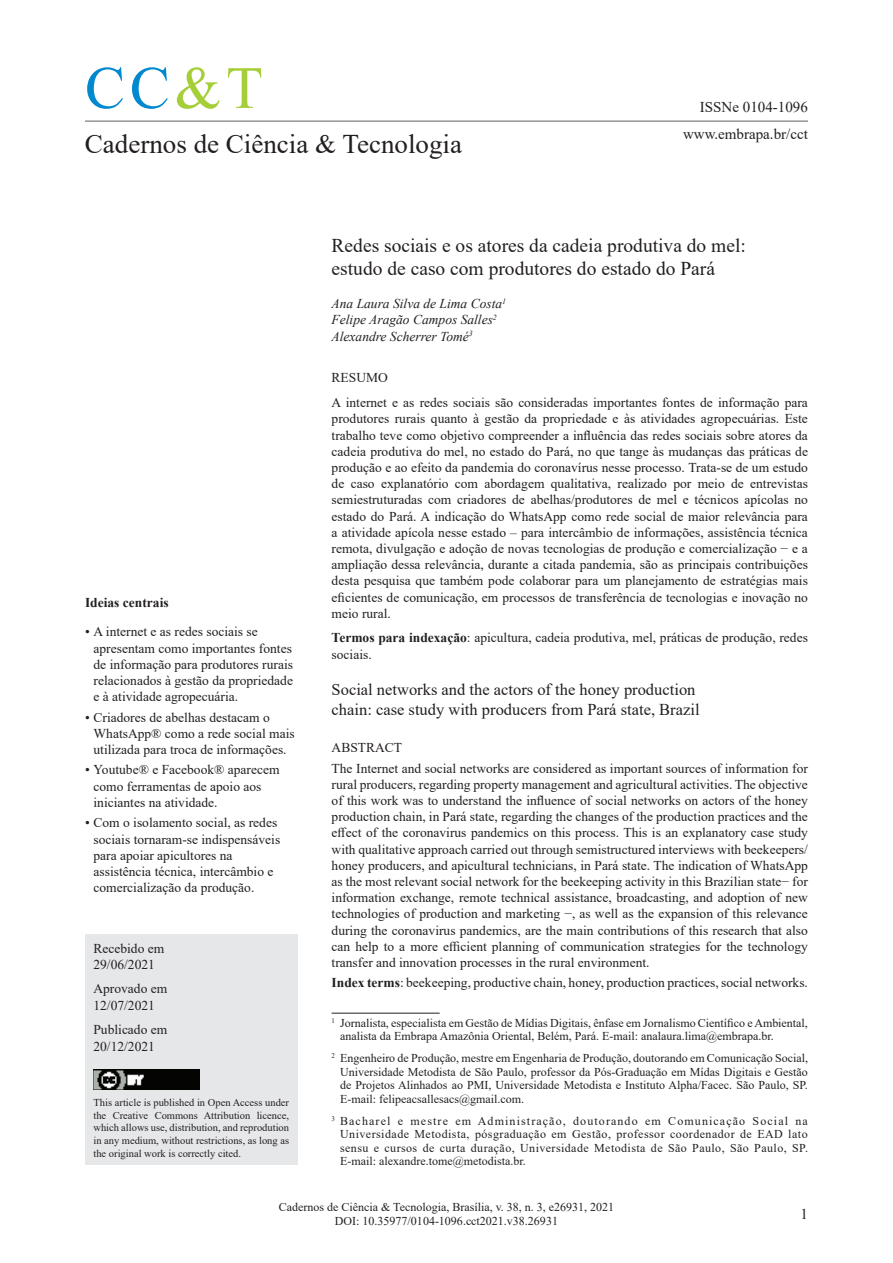
<style>
.page{position:relative;width:893px;height:1263px;background:#fff}
.page>*{position:absolute;margin:0;border:0;box-sizing:border-box;transform-origin:0 0}
.t1{font:60px "Times New Roman";color:#0089cf}
.t2{font:27px "Times New Roman";color:#231f20}
.t3{font:19.5px/23.4px "Times New Roman";color:#231f20}
.t4{font:16.5px/19.5px "Times New Roman";color:#231f20}
.t5{font:15px/26.5px "Times New Roman";color:#231f20;text-align:right}
.t6{font:13.5px/16.2px "Times New Roman";color:#231f20}
.t7{font:italic 13.5px/16.2px "Times New Roman";color:#231f20}
.t8{font:700 13.5px "Times New Roman";color:#231f20}
.t9{font:12px/13.5px "Times New Roman";color:#231f20;text-align:justify}
.t10{font:10.5px/12.6px "Times New Roman";color:#231f20;text-align:justify}
.s1{color:#a6ce39}
.s2{font-weight:700}
</style>
<div class="page">
<hr style="left:85px;top:120px;width:723px;height:2px;background:#939598">
<div style="left:85px;top:935px;width:213px;height:230px;background:#e6e7e9"></div>
<img style="left:93px;top:1069px;width:107px;height:20px">
<hr style="left:332px;top:1013px;width:108px;height:1px;background:#231f20">
<h1 class="t1" style="left:85px;top:46px;width:179px">CC<span class="s1">&amp;T</span></h1>
<h2 class="t2" style="left:85px;top:125px;width:379px">Cadernos de Ciência &amp; Tecnologia</h2>
<p class="t5" style="left:683px;top:94px;width:126px">ISSNe 0104-1096 www.embrapa.br/cct</p>
<p class="t8" style="left:85px;top:593px;width:85px">Ideias centrais</p>
<p class="t6" style="left:94px;top:623px;width:201px;text-indent:-9px">• A internet e as redes sociais se apresentam como importantes fontes de informação para produtores rurais relacionados à gestão da propriedade e à atividade agropecuária.</p>
<p class="t6" style="left:94px;top:708px;width:203px;text-indent:-9px">• Criadores de abelhas destacam o<br>WhatsApp® como a rede social mais utilizada para troca de informações.</p>
<p class="t6" style="left:94px;top:761px;width:187px;text-indent:-9px">• Youtube® e Facebook® aparecem como ferramentas de apoio aos iniciantes na atividade.</p>
<p class="t6" style="left:94px;top:814px;width:188px;text-indent:-9px">• Com o isolamento social, as redes sociais tornaram-se indispensáveis para apoiar apicultores na assistência técnica, intercâmbio e comercialização da produção.</p>
<p class="t6" style="left:93px;top:939px;width:72px">Recebido em<br>29/06/2021</p>
<p class="t6" style="left:93px;top:980px;width:75px">Aprovado em<br>12/07/2021</p>
<p class="t6" style="left:93px;top:1021px;width:75px">Publicado em<br>20/12/2021</p>
<p class="t10" style="left:93px;top:1096px;width:197px">This article is published in Open Access under the Creative Commons Attribution licence, which allows use, distribution, and reprodution in any medium, without restrictions, as long as the original work is correctly cited.</p>
<h3 class="t3" style="left:332px;top:233px;width:416px">Redes sociais e os atores da cadeia produtiva do mel: estudo de caso com produtores do estado do Pará</h3>
<p class="t7" style="left:332px;top:295px;width:176px">Ana Laura Silva de Lima Costa<sup>1<br></sup>Felipe Aragão Campos Salles<sup>2<br></sup>Alexandre Scherrer Tomé<sup>3</sup></p>
<p class="t6" style="left:332px;top:365px;width:478px;line-height:24.8px">RESUMO<br>A internet e as redes sociais são consideradas importantes fontes de informação para</p>
<p class="t6" style="left:332px;top:410px;width:478px;text-align:justify">produtores rurais quanto à gestão da propriedade e às atividades agropecuárias. Este trabalho teve como objetivo compreender a influência das redes sociais sobre atores da cadeia produtiva do mel, no estado do Pará, no que tange às mudanças das práticas de produção e ao efeito da pandemia do coronavírus nesse processo. Trata-se de um estudo de caso explanatório com abordagem qualitativa, realizado por meio de entrevistas semiestruturadas com criadores de abelhas/produtores de mel e técnicos apícolas no estado do Pará. A indicação do WhatsApp como rede social de maior relevância para a atividade apícola nesse estado – para intercâmbio de informações, assistência técnica remota, divulgação e adoção de novas tecnologias de produção e comercialização − e a ampliação dessa relevância, durante a citada pandemia, são as principais contribuições desta pesquisa que também pode colaborar para um planejamento de estratégias mais eficientes de comunicação, em processos de transferência de tecnologias e inovação no meio rural.</p>
<p class="t6" style="left:332px;top:629px;width:478px"><span class="s2">Termos para indexação</span>: apicultura, cadeia produtiva, mel, práticas de produção, redes sociais.</p>
<p class="t4" style="left:332px;top:679px;width:369px">Social networks and the actors of the honey production chain: case study with producers from Pará state, Brazil</p>
<p class="t6" style="left:332px;top:737px;width:478px;line-height:20.4px">ABSTRACT<br>The Internet and social networks are considered as important sources of information for</p>
<p class="t6" style="left:332px;top:776px;width:478px;text-align:justify">rural producers, regarding property management and agricultural activities. The objective of this work was to understand the influence of social networks on actors of the honey production chain, in Pará state, regarding the changes of the production practices and the effect of the coronavirus pandemics on this process. This is an explanatory case study with qualitative approach carried out through semistructured interviews with beekeepers/ honey producers, and apicultural technicians, in Pará state. The indication of WhatsApp as the most relevant social network for the beekeeping activity in this Brazilian state− for information exchange, remote technical assistance, broadcasting, and adoption of new technologies of production and marketing −, as well as the expansion of this relevance during the coronavirus pandemics, are the main contributions of this research that also can help to a more efficient planning of communication strategies for the technology transfer and innovation processes in the rural environment.</p>
<p class="t6" style="left:332px;top:974px;width:478px"><span class="s2">Index terms</span>: beekeeping, productive chain, honey, production practices, social networks.</p>
<p class="t9" style="left:340px;top:1015px;width:469px;text-indent:-9px"><sup>1</sup> Jornalista, especialista em Gestão de Mídias Digitais, ênfase em Jornalismo Científico eAmbiental, analista da Embrapa Amazônia Oriental, Belém, Pará. E-mail: analaura.lima@embrapa.br.</p>
<p class="t9" style="left:340px;top:1051px;width:469px;text-indent:-9px"><sup>2</sup> Engenheiro de Produção, mestre em Engenharia de Produção, doutorando em Comunicação Social, Universidade Metodista de São Paulo, professor da Pós-Graduação em Mídas Digitais e Gestão de Projetos Alinhados ao PMI, Universidade Metodista e Instituto Alpha/Facec. São Paulo, SP.<br>E-mail: felipeacsallesacs@gmail.com.</p>
<p class="t9" style="left:340px;top:1113px;width:469px;text-indent:-9px"><sup>3</sup> Bacharel e mestre em Administração, doutorando em Comunicação Social na Universidade Metodista, pósgraduação em Gestão, professor coordenador de EAD lato sensu e cursos de curta duração, Universidade Metodista de São Paulo, São Paulo, SP.<br>E-mail: alexandre.tome@metodista.br.</p>
<p class="t9" style="left:279px;top:1199px;width:337px;line-height:14.4px;text-align:center">Cadernos de Ciência &amp; Tecnologia, Brasília, v. 38, n. 3, e26931, 2021<br>DOI: 10.35977/0104-1096.cct2021.v38.26931</p>
<p class="t5" style="left:800px;top:1200px;width:9px">1</p>
</div>
